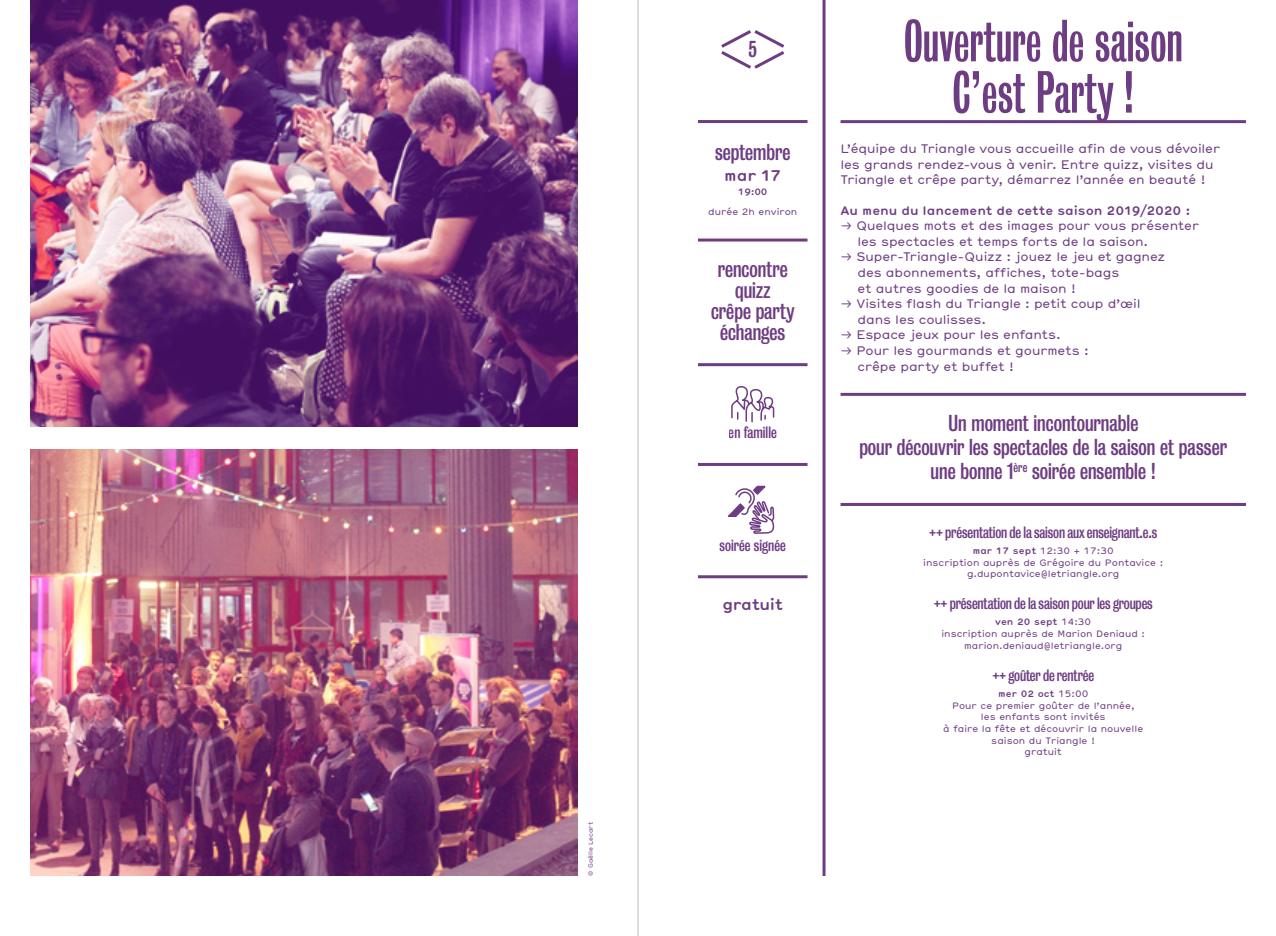
<style>
.page{position:relative;width:1276px;height:936px;background:#fff}
.page>*{position:absolute;margin:0;border:0;box-sizing:border-box;transform-origin:0 0}
.t1{font:54px/51.3px "Bureau Grot Comp";color:#6e3c82;text-align:center}
.t2{font:21px/21px "Bureau Grot Cond";color:#6e3c82;text-align:center}
.t3{font:15px "Bureau Grot Cond";letter-spacing:-.01em;color:#6e3c82}
.t4{font:700 15px "Hermes";letter-spacing:-.02em;color:#6e3c82}
.t5{font:12px/15.6px "Hermes";letter-spacing:-.01em;color:#6e3c82}
.t6{font:700 12px "Hermes";letter-spacing:-.01em;color:#6e3c82}
.t7{font:9px/11.7px "Hermes";color:#6e3c82;text-align:center}
.t8{font:700 9px "Hermes";color:#6e3c82}
.t9{font:6px "Hermes";color:#6e3c82}
.s1{font-weight:700}
</style>
<div class="page">
<img style="left:30px;top:0;width:548px;height:426px">
<img style="left:30px;top:450px;width:548px;height:425px">
<hr style="left:822px;top:0;width:3px;height:875px;background:#6e3c82">
<hr style="left:840px;top:120px;width:406px;height:3px;background:#6e3c82">
<hr style="left:840px;top:393px;width:406px;height:3px;background:#6e3c82">
<hr style="left:840px;top:503px;width:406px;height:3px;background:#6e3c82">
<svg style="left:721px;top:30px;width:64px;height:39px"></svg>
<hr style="left:698px;top:120px;width:109px;height:3px;background:#6e3c82">
<hr style="left:698px;top:238px;width:109px;height:3px;background:#6e3c82">
<hr style="left:698px;top:363px;width:109px;height:3px;background:#6e3c82">
<hr style="left:698px;top:463px;width:109px;height:3px;background:#6e3c82">
<svg style="left:728px;top:386px;width:47px;height:148px"></svg>
<hr style="left:698px;top:575px;width:109px;height:3px;background:#6e3c82">
<hr style="left:638px;top:0;width:1px;height:935px;background:#bcbdc0">
<p class="t9" style="left:586px;top:875px;width:56px;rotate:-90deg">© Gaëlle Lecart</p>
<h2 class="t2" style="left:748px;top:39px;width:10px">5</h2>
<h2 class="t2" style="left:715px;top:142px;width:77px">septembre</h2>
<p class="t4" style="left:724px;top:164px;width:58px">mar 17</p>
<p class="t8" style="left:738px;top:185px;width:31px">19:00</p>
<p class="t7" style="left:708px;top:205px;width:91px">durée 2h environ</p>
<h2 class="t2" style="left:711px;top:258px;width:85px">rencontre quizz<br>crêpe party échanges</h2>
<p class="t3" style="left:728px;top:424px;width:50px">en famille</p>
<p class="t3" style="left:719px;top:536px;width:68px">soirée signée</p>
<p class="t4" style="left:722px;top:593px;width:62px">gratuit</p>
<h1 class="t1" style="left:904px;top:16px;width:280px">Ouverture de saison<br>C’est Party !</h1>
<p class="t5" style="left:840px;top:140px;width:381px">L’équipe du Triangle vous accueille afin de vous dévoiler les grands rendez-vous à venir. Entre quizz, visites du<br>Triangle et crêpe party, démarrez l’année en beauté !</p>
<p class="t6" style="left:840px;top:201px;width:351px">Au menu du lancement de cette saison 2019/2020 :</p>
<p class="t5" style="left:840px;top:217px;width:360px">-&gt; Quelques mots et des images pour vous présenter</p>
<p class="t5" style="left:857px;top:233px;width:292px">les spectacles et temps forts de la saison.</p>
<p class="t5" style="left:840px;top:248px;width:326px">-&gt; Super-Triangle-Quizz : jouez le jeu et gagnez</p>
<p class="t5" style="left:857px;top:264px;width:263px">des abonnements, affiches, tote-bags</p>
<p class="t5" style="left:857px;top:279px;width:220px">et autres goodies de la maison !</p>
<p class="t5" style="left:840px;top:295px;width:301px">-&gt; Visites flash du Triangle : petit coup d’œil</p>
<p class="t5" style="left:857px;top:311px;width:130px">dans les coulisses.</p>
<p class="t5" style="left:840px;top:326px;width:222px">-&gt; Espace jeux pour les enfants.</p>
<p class="t5" style="left:840px;top:342px;width:250px">-&gt; Pour les gourmands et gourmets :</p>
<p class="t5" style="left:857px;top:357px;width:158px">crêpe party et buffet !</p>
<h2 class="t2" style="left:859px;top:411px;width:369px;line-height:24.2px">Un moment incontournable<br>pour découvrir les spectacles de la saison et passer une bonne 1<sup>ère</sup> soirée ensemble !</h2>
<p class="t3" style="left:929px;top:523px;width:230px">++ présentation de la saison aux enseignant.e.s</p>
<p class="t7" style="left:923px;top:544px;width:241px"><span class="s1">mar 17 sept</span> 12:30 + 17:30<br>inscription auprès de Grégoire du Pontavice : g.dupontavice@letriangle.org</p>
<p class="t3" style="left:933px;top:595px;width:221px">++ présentation de la saison pour les groupes</p>
<p class="t7" style="left:941px;top:615px;width:205px"><span class="s1">ven 20 sept</span> 14:30<br>inscription auprès de Marion Deniaud : marion.deniaud@letriangle.org</p>
<p class="t3" style="left:992px;top:666px;width:103px">++ goûter de rentrée</p>
<p class="t7" style="left:943px;top:687px;width:201px"><span class="s1">mer 02 oct</span> 15:00<br>Pour ce premier goûter de l’année,<br>les enfants sont invités<br>à faire la fête et découvrir la nouvelle saison du Triangle !<br>gratuit</p>
</div>
